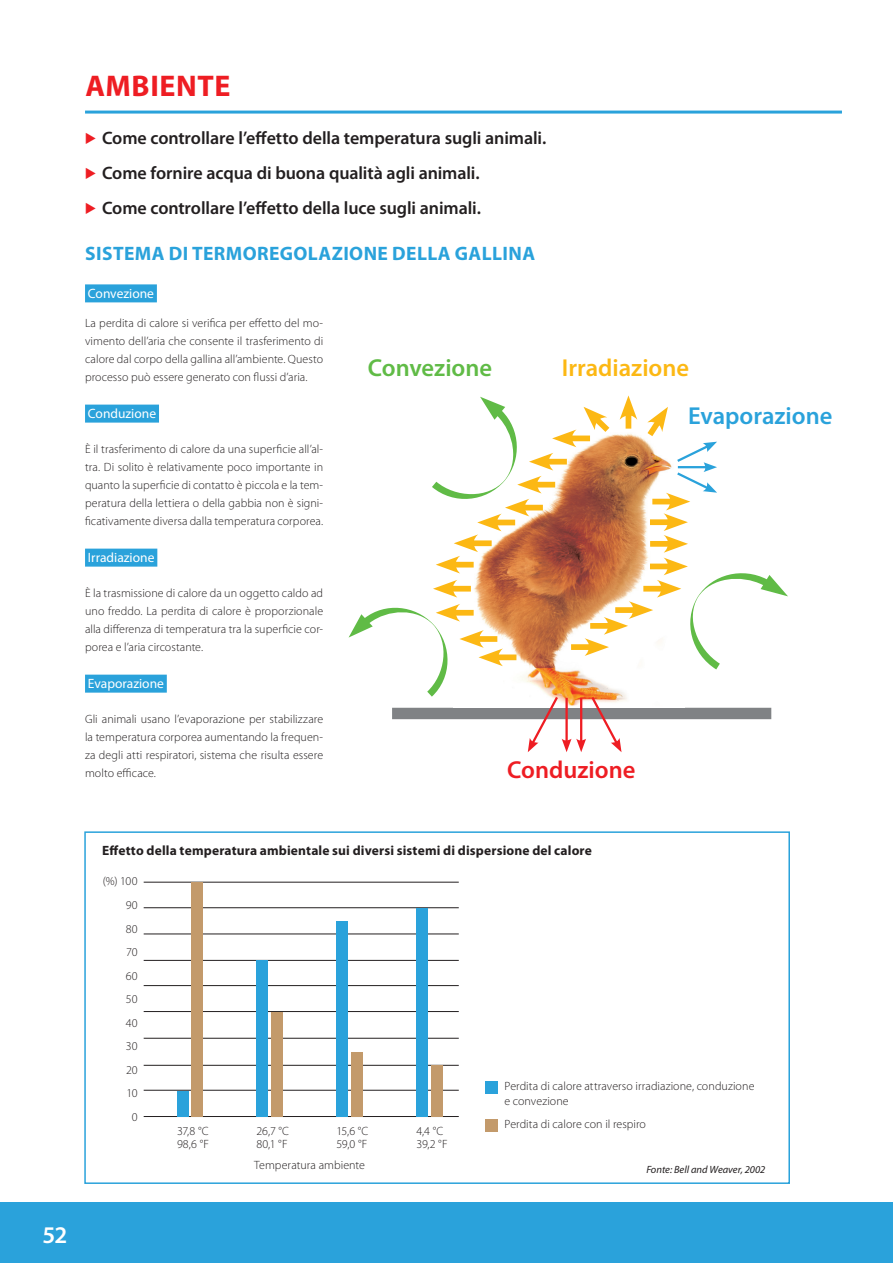
<style>
.page{position:relative;width:893px;height:1263px;background:#fff}
.page>*{position:absolute;margin:0;border:0;box-sizing:border-box;transform-origin:0 0}
.t1{font:700 30px "Myriad Pro";letter-spacing:.02em;color:#ee1d23}
.t2{font:600 24.6px "Myriad Pro";color:#fcb814}
.t3{font:600 24.6px "Myriad Pro";color:#2aa2db}
.t4{font:600 24.6px "Myriad Pro";color:#ee1d23}
.t5{font:600 24.6px "Myriad Pro";color:#60bb46}
.t6{font:600 24px "Myriad Pro";color:#fff}
.t7{font:700 19.5px "Myriad Pro";letter-spacing:.02em;color:#2aa2db}
.t8{font:600 18px "Myriad Pro";letter-spacing:-.005em;color:#231f20}
.t9{font:700 13.5px "Myriad Pro";letter-spacing:.01em;color:#231f20}
.t10{font:13.5px "Myriad Pro";color:#fff}
.t11{font:300 12px/18px "Myriad Pro";letter-spacing:.005em;color:#231f20}
.t12{font:italic 10.5px "Myriad Pro";color:#231f20}
.s1{color:#ee1d23}
</style>
<div class="page">
<div style="left:0;top:1203px;width:893px;height:60px;background:#2aa2db"></div>
<hr style="left:85px;top:111px;width:757px;height:3px;background:#2aa2db">
<div style="left:85px;top:284px;width:72px;height:18px;background:#2aa2db"></div>
<div style="left:85px;top:405px;width:74px;height:18px;background:#2aa2db"></div>
<div style="left:85px;top:549px;width:72px;height:18px;background:#2aa2db"></div>
<div style="left:85px;top:675px;width:82px;height:18px;background:#2aa2db"></div>
<div style="left:392px;top:708px;width:379px;height:11px;background:#808285"></div>
<img style="left:459px;top:429px;width:168px;height:272px">
<svg style="left:528px;top:694px;width:93px;height:58px"></svg>
<div style="left:566px;top:435px;width:24px;height:6px;background:#fcb814"></div>
<div style="left:571px;top:644px;width:24px;height:6px;background:#fcb814"></div>
<div style="left:493px;top:654px;width:23px;height:6px;background:#fcb814"></div>
<svg style="left:584px;top:395px;width:204px;height:274px"></svg>
<svg style="left:432px;top:397px;width:144px;height:176px"></svg>
<svg style="left:349px;top:580px;width:154px;height:117px"></svg>
<div style="left:84px;top:831px;width:706px;height:353px;border:2px solid #2aa2db"></div>
<hr style="left:144px;top:882px;width:315px;height:1px;background:#231f20">
<hr style="left:144px;top:907px;width:315px;height:1px;background:#231f20">
<hr style="left:144px;top:934px;width:315px;height:1px;background:#231f20">
<hr style="left:144px;top:960px;width:315px;height:1px;background:#231f20">
<hr style="left:144px;top:985px;width:315px;height:1px;background:#231f20">
<hr style="left:144px;top:1011px;width:315px;height:1px;background:#231f20">
<hr style="left:144px;top:1038px;width:315px;height:1px;background:#231f20">
<hr style="left:144px;top:1065px;width:315px;height:1px;background:#231f20">
<hr style="left:144px;top:1090px;width:315px;height:1px;background:#231f20">
<hr style="left:144px;top:1116px;width:315px;height:1px;background:#231f20">
<div style="left:177px;top:1091px;width:11px;height:25px;background:#2aa2db"></div>
<div style="left:257px;top:960px;width:11px;height:156px;background:#2aa2db"></div>
<div style="left:336px;top:921px;width:12px;height:195px;background:#2aa2db"></div>
<div style="left:416px;top:908px;width:11px;height:208px;background:#2aa2db"></div>
<div style="left:192px;top:882px;width:11px;height:234px;background:#c39a6b"></div>
<div style="left:272px;top:1011px;width:11px;height:105px;background:#c39a6b"></div>
<div style="left:351px;top:1051px;width:11px;height:65px;background:#c39a6b"></div>
<div style="left:431px;top:1065px;width:11px;height:51px;background:#c39a6b"></div>
<div style="left:485px;top:1081px;width:13px;height:13px;background:#2aa2db"></div>
<div style="left:485px;top:1119px;width:13px;height:13px;background:#c39a6b"></div>
<h1 class="t1" style="left:85px;top:69px;width:147px">AMBIENTE</h1>
<h3 class="t8" style="left:85px;top:126px;width:463px"><span class="s1">•</span> Come controllare l’effetto della temperatura sugli animali.</h3>
<h3 class="t8" style="left:85px;top:161px;width:396px"><span class="s1">•</span> Come fornire acqua di buona qualità agli animali.</h3>
<h3 class="t8" style="left:85px;top:197px;width:397px"><span class="s1">•</span> Come controllare l’effetto della luce sugli animali.</h3>
<h3 class="t7" style="left:85px;top:243px;width:451px">SISTEMA DI TERMOREGOLAZIONE DELLA GALLINA</h3>
<p class="t10" style="left:88px;top:285px;width:68px">Convezione</p>
<p class="t11" style="left:85px;top:313px;width:240px;text-align:justify">La perdita di calore si verifica per effetto del mo&shy;vimento dell’aria che consente il trasferimento di calore dal corpo della gallina all’ambiente. Questo processo può essere generato con flussi d’aria.</p>
<p class="t10" style="left:88px;top:405px;width:70px">Conduzione</p>
<p class="t11" style="left:85px;top:439px;width:240px;text-align:justify">È il trasferimento di calore da una superficie all’al&shy;tra. Di solito è relativamente poco importante in quanto la superficie di contatto è piccola e la tem&shy;peratura della lettiera o della gabbia non è signi&shy;ficativamente diversa dalla temperatura corporea.</p>
<p class="t10" style="left:88px;top:549px;width:68px">Irradiazione</p>
<p class="t11" style="left:85px;top:583px;width:240px;text-align:justify">È la trasmissione di calore da un oggetto caldo ad uno freddo. La perdita di calore è proporzionale alla differenza di temperatura tra la superficie cor&shy;porea e l’aria circostante.</p>
<p class="t10" style="left:88px;top:675px;width:78px">Evaporazione</p>
<p class="t11" style="left:85px;top:709px;width:240px;text-align:justify">Gli animali usano l’evaporazione per stabilizzare la temperatura corporea aumentando la frequen&shy;za degli atti respiratori, sistema che risulta essere molto efficace.</p>
<h2 class="t5" style="left:368px;top:352px;width:126px">Convezione</h2>
<h2 class="t2" style="left:562px;top:352px;width:129px">Irradiazione</h2>
<h2 class="t3" style="left:688px;top:400px;width:146px">Evaporazione</h2>
<h2 class="t4" style="left:507px;top:754px;width:130px">Conduzione</h2>
<h3 class="t6" style="left:43px;top:1220px;width:26px">52</h3>
<p class="t9" style="left:102px;top:843px;width:491px">Effetto della temperatura ambientale sui diversi sistemi di dispersione del calore</p>
<p class="t11" style="left:103px;top:869px;width:36px;line-height:23.5px;text-align:right">(%) 100<br>90<br>80<br>70<br>60<br>50<br>40<br>30<br>20<br>10<br>0</p>
<p class="t11" style="left:177px;top:1124px;width:33px;line-height:13.5px">37,8 °C<br>98,6 °F</p>
<p class="t11" style="left:336px;top:1124px;width:33px;line-height:13.5px">15,6 °C<br>59,0 °F</p>
<p class="t11" style="left:257px;top:1124px;width:34px;line-height:13.5px">26,7 °C<br>80,1 °F</p>
<p class="t11" style="left:416px;top:1124px;width:33px;line-height:13.5px">4,4 °C<br>39,2 °F</p>
<p class="t11" style="left:254px;top:1155px;width:112px">Temperatura ambiente</p>
<p class="t11" style="left:504px;top:1079px;width:252px;line-height:15px">Perdita di calore attraverso irradiazione, conduzione e convezione</p>
<p class="t11" style="left:504px;top:1115px;width:143px">Perdita di calore con il respiro</p>
<p class="t12" style="left:646px;top:1163px;width:121px">Fonte: Bell and Weaver, 2002</p>
</div>
